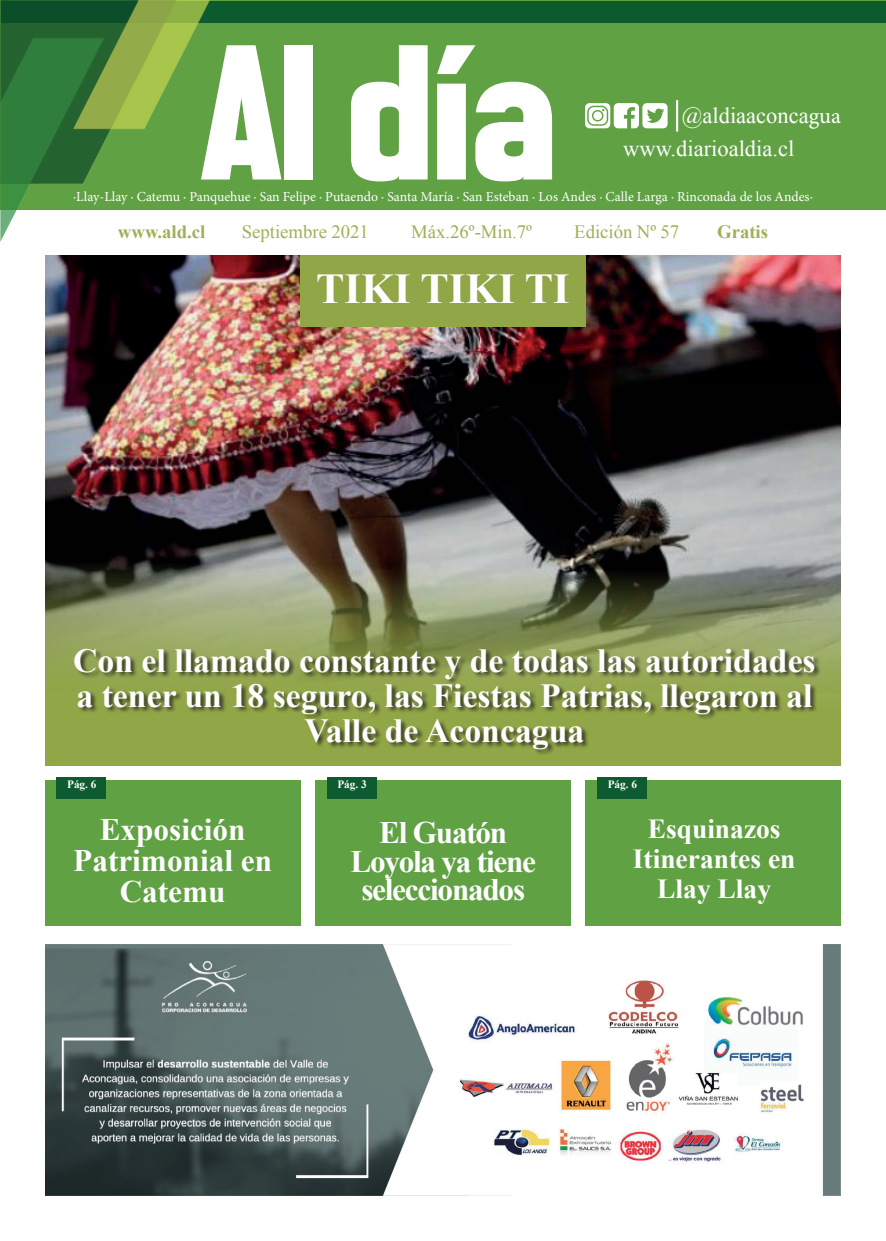
<style>
.page{position:relative;width:886px;height:1241px;background:#fff}
.page>*{position:absolute;margin:0;border:0;box-sizing:border-box;transform-origin:0 0}
.t1{font:196.25px "Front Page Neue";color:#fff}
.t2{font:700 42.5px "Times New Roman";color:#fff}
.t3{font:700 33.75px/35px "Times New Roman";color:#fff;text-align:center}
.t4{font:700 31.25px/28.8px "Times New Roman";letter-spacing:-.04em;color:#fff;text-align:center}
.t5{font:700 31.25px/31.2px "Times New Roman";color:#fff;text-align:center}
.t6{font:700 27.5px/30px "Times New Roman";color:#fff;text-align:center}
.t7{font:22.5px/32px "Times New Roman";color:#fff}
.t8{font:18.75px "Times New Roman";color:#a0af55}
.t9{font:700 18.75px "Times New Roman";color:#a0af55}
.t10{font:13.75px "Minion Pro";color:#fff}
.t11{font:700 11.25px "Times New Roman";color:#fff}
.s1{font-family:"Minion Pro"}
</style>
<div class="page">
<div style="left:0;top:0;width:886px;height:210px;background:#60a143"></div>
<img style="left:45px;top:255px;width:796px;height:124px">
<div style="left:1px;top:1px;width:884px;height:21px;background:#0c5b2f"></div>
<img style="left:0;top:0;width:209px;height:241px">
<img style="left:45px;top:944px;width:796px;height:251px">
<div style="left:45px;top:780px;width:255px;height:146px;background:#60a143"></div>
<div style="left:315px;top:780px;width:256px;height:146px;background:#60a143"></div>
<div style="left:586px;top:780px;width:255px;height:146px;background:#60a143"></div>
<svg style="left:585px;top:103px;width:82px;height:25px"></svg>
<svg style="left:676px;top:100px;width:2px;height:31px"></svg>
<div style="left:57px;top:777px;width:49px;height:22px;background:#0d5b2f"></div>
<div style="left:327px;top:777px;width:49px;height:22px;background:#0d5b2f"></div>
<div style="left:597px;top:777px;width:49px;height:22px;background:#0d5b2f"></div>
<img style="left:45px;top:379px;width:796px;height:386px">
<div style="left:75px;top:648px;width:747px;height:107px;background:#231f20;opacity:.75"></div>
<div style="left:300px;top:255px;width:286px;height:71px;background:#91a647"></div>
<h1 class="t1" style="left:208px;top:6px;width:355px">Al día</h1>
<h3 class="t7" style="left:623px;top:100px;width:219px;text-indent:58px">@aldiaaconca<span class="s1">gua </span>www.diarioaldia.cl</h3>
<p class="t10" style="left:73px;top:187px;width:741px">·Llay-Llay · Catemu · Panquehue · San Felipe · Putaendo · Santa María · San Esteban · Los Andes · Calle Larga · Rinconada de los Andes·</p>
<h3 class="t9" style="left:118px;top:218px;width:89px">www.ald.cl</h3>
<h3 class="t8" style="left:242px;top:219px;width:129px">Septiembre 2021</h3>
<h3 class="t8" style="left:411px;top:219px;width:122px">Máx.26º-Min.7º</h3>
<h3 class="t8" style="left:574px;top:219px;width:106px">Edición Nº 57</h3>
<h3 class="t9" style="left:717px;top:218px;width:53px">Gratis</h3>
<h2 class="t2" style="left:316px;top:259px;width:255px">TIKI TIKI TI</h2>
<h3 class="t3" style="left:73px;top:642px;width:744px">Con el llamado constante y de todas las autoridades a tener un 18 seguro, las Fiestas Patrias, llegaron al<br>Valle de Aconcagua</h3>
<p class="t11" style="left:67px;top:776px;width:31px">Pág. 6</p>
<p class="t11" style="left:337px;top:776px;width:31px">Pág. 3</p>
<p class="t11" style="left:608px;top:776px;width:31px">Pág. 6</p>
<h3 class="t5" style="left:73px;top:812px;width:200px">Exposición<br>Patrimonial en<br>Catemu</h3>
<h3 class="t4" style="left:350px;top:817px;width:187px">El Guatón<br>Loyola ya tiene seleccionados</h3>
<h3 class="t6" style="left:633px;top:813px;width:164px">Esquinazos<br>Itinerantes en<br>Llay Llay</h3>
</div>
